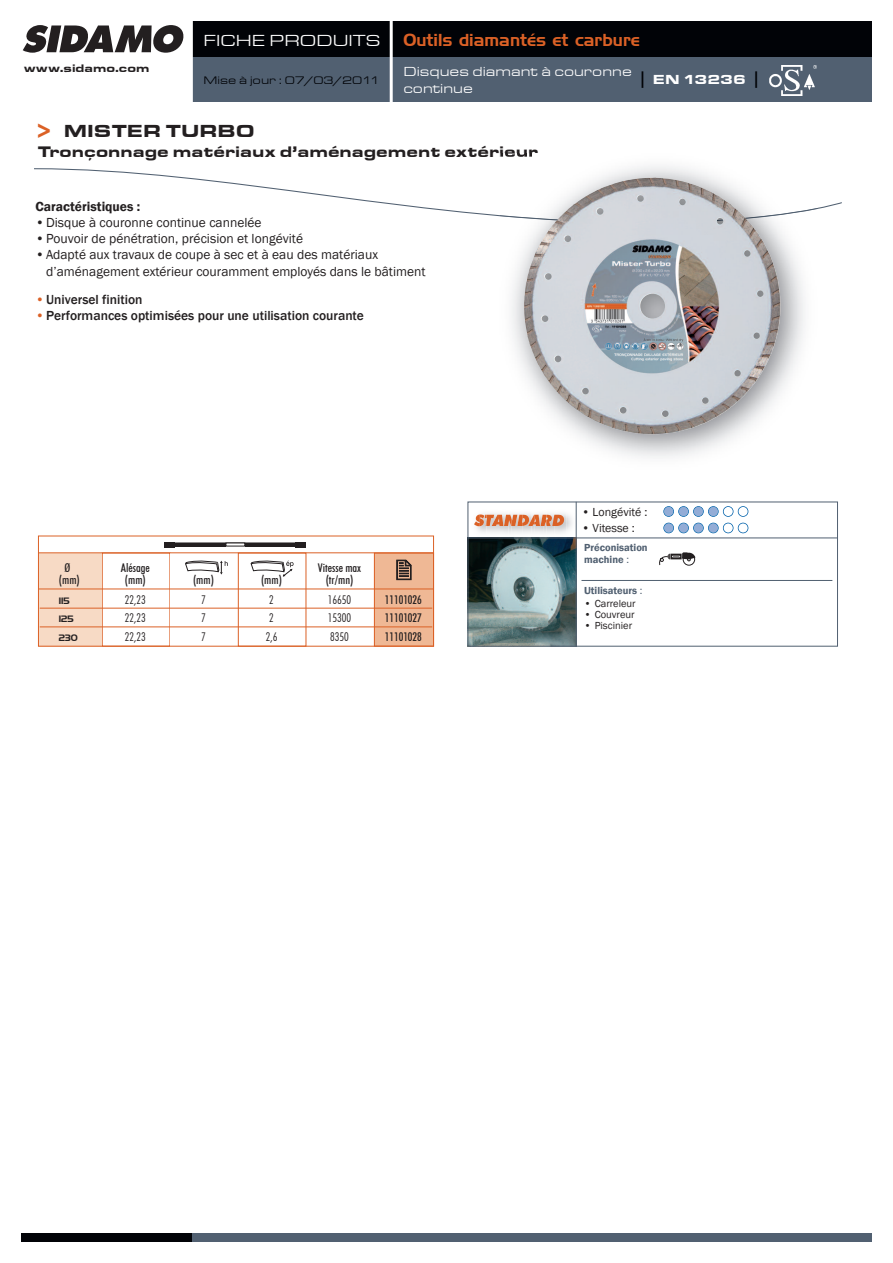
<style>
.page{position:relative;width:893px;height:1263px;background:#fff}
.page>*{position:absolute;margin:0;border:0;box-sizing:border-box;transform-origin:0 0}
.t1{font:18px "Eurostar Black Extended";color:#231f20}
.t2{font:16.8px "Handel Gothic BT";color:#db6126}
.t3{font:16.5px "Eurostar Regular Extended";color:#fff}
.t4{font:15.75px "Eurostar Black Extended";color:#231f20}
.t5{font:13.5px/16.2px "Franklin Gothic";color:#231f20}
.t6{font:500 13.5px "Franklin Gothic";color:#231f20}
.t7{font:13.5px "Eurostar Regular Extended";color:#fff}
.t8{font:600 13.5px "Franklin Gothic";color:#231f20}
.t9{font:13.5px "Eurostar Black Extended";color:#fff}
.t10{font:500 condensed 12px "Futura BT";color:#231f20}
.t11{font:300 condensed 12px "Futura BT";color:#231f20}
.t12{font:12px "Franklin Gothic";color:#231f20}
.t13{font:11.25px "Eurostar Regular Extended";color:#010307}
.t14{font:11.25px "Eurostar Black Extended";color:#231f20}
.t15{font:600 10.5px/12px "Franklin Gothic";color:#516071}
.t16{font:10.5px "Franklin Gothic";color:#231f20}
.t17{font:9px "Handel Gothic BT";color:#231f20}
.s1{font-family:"Handel Gothic BT";font-size:16.5px;color:#010307}
.s2{font-size:27px;color:#db6126}
.s3{font-weight:400;color:#db6126}
.s4{font-weight:400}
</style>
<div class="page">
<div style="left:191px;top:21px;width:681px;height:47px;background:#010307"></div>
<div style="left:191px;top:57px;width:681px;height:45px;background:#516071"></div>
<div style="left:191px;top:1233px;width:681px;height:9px;background:#516071"></div>
<div style="left:21px;top:1233px;width:170px;height:9px;background:#010307"></div>
<img style="left:769px;top:66px;width:48px;height:30px">
<hr style="left:390px;top:21px;width:3px;height:81px;background:#fff">
<hr style="left:190px;top:21px;width:3px;height:81px;background:#fff">
<svg style="left:23px;top:25px;width:160px;height:28px"></svg>
<svg style="left:34px;top:168px;width:808px;height:49px"></svg>
<img style="left:511px;top:223px;width:294px;height:235px">
<img style="left:500px;top:153px;width:318px;height:55px">
<img style="left:500px;top:208px;width:318px;height:15px">
<img style="left:542px;top:178px;width:221px;height:239px">
<img style="left:470px;top:526px;width:9px;height:12px">
<img style="left:479px;top:513px;width:7px;height:25px">
<img style="left:486px;top:513px;width:60px;height:25px">
<img style="left:512px;top:513px;width:6px;height:25px">
<img style="left:522px;top:513px;width:10px;height:25px">
<img style="left:535px;top:513px;width:8px;height:25px">
<img style="left:546px;top:508px;width:30px;height:30px">
<svg style="left:474px;top:514px;width:90px;height:12px"></svg>
<img style="left:470px;top:539px;width:106px;height:105px">
<div style="left:468px;top:502px;width:370px;height:144px;border:1px solid #516071"></div>
<hr style="left:576px;top:502px;width:1px;height:144px;background:#516071">
<hr style="left:581px;top:580px;width:251px;height:1px;background:#516071">
<svg style="left:659px;top:552px;width:36px;height:14px"></svg>
<div style="left:664px;top:507px;width:9px;height:9px;background:#93acd6;border-radius:50%"></div>
<div style="left:663px;top:506px;width:11px;height:11px;border:2px solid #0161aa;border-radius:50%"></div>
<div style="left:679px;top:507px;width:9px;height:9px;background:#93acd6;border-radius:50%"></div>
<div style="left:678px;top:506px;width:11px;height:11px;border:2px solid #0161aa;border-radius:50%"></div>
<div style="left:694px;top:507px;width:9px;height:9px;background:#93acd6;border-radius:50%"></div>
<div style="left:693px;top:506px;width:11px;height:11px;border:2px solid #0161aa;border-radius:50%"></div>
<div style="left:709px;top:507px;width:9px;height:9px;background:#93acd6;border-radius:50%"></div>
<div style="left:708px;top:506px;width:11px;height:11px;border:2px solid #0161aa;border-radius:50%"></div>
<div style="left:723px;top:506px;width:10px;height:11px;border:2px solid #0161aa;border-radius:50%"></div>
<div style="left:738px;top:506px;width:10px;height:11px;border:2px solid #0161aa;border-radius:50%"></div>
<div style="left:664px;top:523px;width:9px;height:9px;background:#93acd6;border-radius:50%"></div>
<div style="left:663px;top:523px;width:11px;height:10px;border:2px solid #0161aa;border-radius:50%"></div>
<div style="left:679px;top:523px;width:9px;height:9px;background:#93acd6;border-radius:50%"></div>
<div style="left:678px;top:523px;width:11px;height:10px;border:2px solid #0161aa;border-radius:50%"></div>
<div style="left:694px;top:523px;width:9px;height:9px;background:#93acd6;border-radius:50%"></div>
<div style="left:693px;top:523px;width:11px;height:10px;border:2px solid #0161aa;border-radius:50%"></div>
<div style="left:709px;top:523px;width:9px;height:9px;background:#93acd6;border-radius:50%"></div>
<div style="left:708px;top:523px;width:11px;height:10px;border:2px solid #0161aa;border-radius:50%"></div>
<div style="left:723px;top:523px;width:10px;height:10px;border:2px solid #0161aa;border-radius:50%"></div>
<div style="left:738px;top:523px;width:10px;height:10px;border:2px solid #0161aa;border-radius:50%"></div>
<hr style="left:468px;top:538px;width:370px;height:1px;background:#516071">
<div style="left:102px;top:553px;width:68px;height:93px;border:1px solid #db6126"></div>
<div style="left:38px;top:553px;width:64px;height:93px;background:#f7dac5"></div>
<div style="left:238px;top:553px;width:68px;height:93px;border:1px solid #db6126"></div>
<div style="left:375px;top:553px;width:58px;height:93px;background:#efb895"></div>
<div style="left:374px;top:553px;width:60px;height:93px;border:1px solid #db6126"></div>
<hr style="left:40px;top:608px;width:392px;height:1px;background:#db6126">
<hr style="left:40px;top:627px;width:392px;height:1px;background:#db6126">
<svg style="left:396px;top:560px;width:16px;height:20px"></svg>
<hr style="left:38px;top:589px;width:396px;height:1px;background:#db6126">
<div style="left:165px;top:543px;width:141px;height:3px;border:1px solid #231f20"></div>
<div style="left:165px;top:542px;width:10px;height:5px;background:#231f20"></div>
<div style="left:296px;top:542px;width:10px;height:5px;background:#231f20"></div>
<svg style="left:185px;top:560px;width:43px;height:14px"></svg>
<svg style="left:250px;top:560px;width:44px;height:16px"></svg>
<hr style="left:38px;top:553px;width:396px;height:1px;background:#db6126">
<p class="t14" style="left:24px;top:61px;width:127px">www.sidamo.com</p>
<p class="t3" style="left:203px;top:30px;width:178px">FICHE PRODUITS</p>
<p class="t13" style="left:203px;top:73px;width:178px">Mise à jour : 07/03/2011</p>
<p class="t2" style="left:403px;top:30px;width:238px">Outils diamantés et carbure</p>
<p class="t7" style="left:403px;top:63px;width:230px">Disques diamant à couronne</p>
<p class="t9" style="left:638px;top:71px;width:124px"><span class="s1">|</span> EN 13236 <span class="s1">|</span></p>
<p class="t7" style="left:403px;top:80px;width:71px">continue</p>
<h1 class="t1" style="left:31px;top:120px;width:225px"><span class="s2">&gt;</span> MISTER TURBO</h1>
<p class="t4" style="left:38px;top:142px;width:502px">Tronçonnage matériaux d’aménagement extérieur</p>
<p class="t8" style="left:36px;top:198px;width:106px">Caractéristiques :</p>
<p class="t5" style="left:36px;top:214px;width:228px">•Disque à couronne continue cannelée</p>
<p class="t5" style="left:36px;top:230px;width:269px">•Pouvoir de pénétration, précision et longévité</p>
<p class="t5" style="left:46px;top:247px;width:381px;text-indent:-11px">•Adapté aux travaux de coupe à sec et à eau des matériaux d’aménagement extérieur couramment employés dans le bâtiment</p>
<p class="t6" style="left:36px;top:291px;width:108px"><span class="s3">•</span>Universel finition</p>
<p class="t6" style="left:36px;top:308px;width:330px"><span class="s3">•</span>Performances optimisées pour une utilisation courante</p>
<p class="t10" style="left:64px;top:560px;width:7px">Ø</p>
<p class="t10" style="left:121px;top:560px;width:31px">Alésage</p>
<p class="t10" style="left:318px;top:560px;width:45px">Vitesse max</p>
<p class="t10" style="left:59px;top:572px;width:22px">(mm)</p>
<p class="t10" style="left:125px;top:572px;width:22px">(mm)</p>
<p class="t10" style="left:193px;top:572px;width:22px">(mm)</p>
<p class="t10" style="left:261px;top:572px;width:22px">(mm)</p>
<p class="t10" style="left:326px;top:572px;width:29px">(tr/mn)</p>
<p class="t17" style="left:59px;top:595px;width:12px">115</p>
<p class="t11" style="left:125px;top:592px;width:23px">22,23</p>
<p class="t11" style="left:201px;top:592px;width:6px">7</p>
<p class="t11" style="left:269px;top:592px;width:6px">2</p>
<p class="t11" style="left:328px;top:592px;width:25px">16650</p>
<p class="t10" style="left:385px;top:592px;width:38px">11101026</p>
<p class="t17" style="left:59px;top:614px;width:16px">125</p>
<p class="t11" style="left:125px;top:611px;width:23px">22,23</p>
<p class="t11" style="left:201px;top:611px;width:6px">7</p>
<p class="t11" style="left:269px;top:611px;width:6px">2</p>
<p class="t11" style="left:328px;top:611px;width:25px">15300</p>
<p class="t10" style="left:385px;top:611px;width:38px">11101027</p>
<p class="t17" style="left:59px;top:632px;width:20px">230</p>
<p class="t11" style="left:125px;top:629px;width:23px">22,23</p>
<p class="t11" style="left:201px;top:629px;width:6px">7</p>
<p class="t11" style="left:266px;top:629px;width:13px">2,6</p>
<p class="t11" style="left:330px;top:629px;width:20px">8350</p>
<p class="t10" style="left:385px;top:629px;width:38px">11101028</p>
<p class="t12" style="left:582px;top:505px;width:67px">• Longévité :</p>
<p class="t12" style="left:582px;top:521px;width:54px">• Vitesse :</p>
<p class="t15" style="left:584px;top:541px;width:65px">Préconisation machine <span class="s4">:</span></p>
<p class="t16" style="left:584px;top:597px;width:53px">• Carreleur</p>
<p class="t16" style="left:584px;top:609px;width:52px">• Couvreur</p>
<p class="t16" style="left:584px;top:620px;width:50px">• Piscinier</p>
<p class="t15" style="left:584px;top:584px;width:60px">Utilisateurs <span class="s4">:</span></p>
</div>
